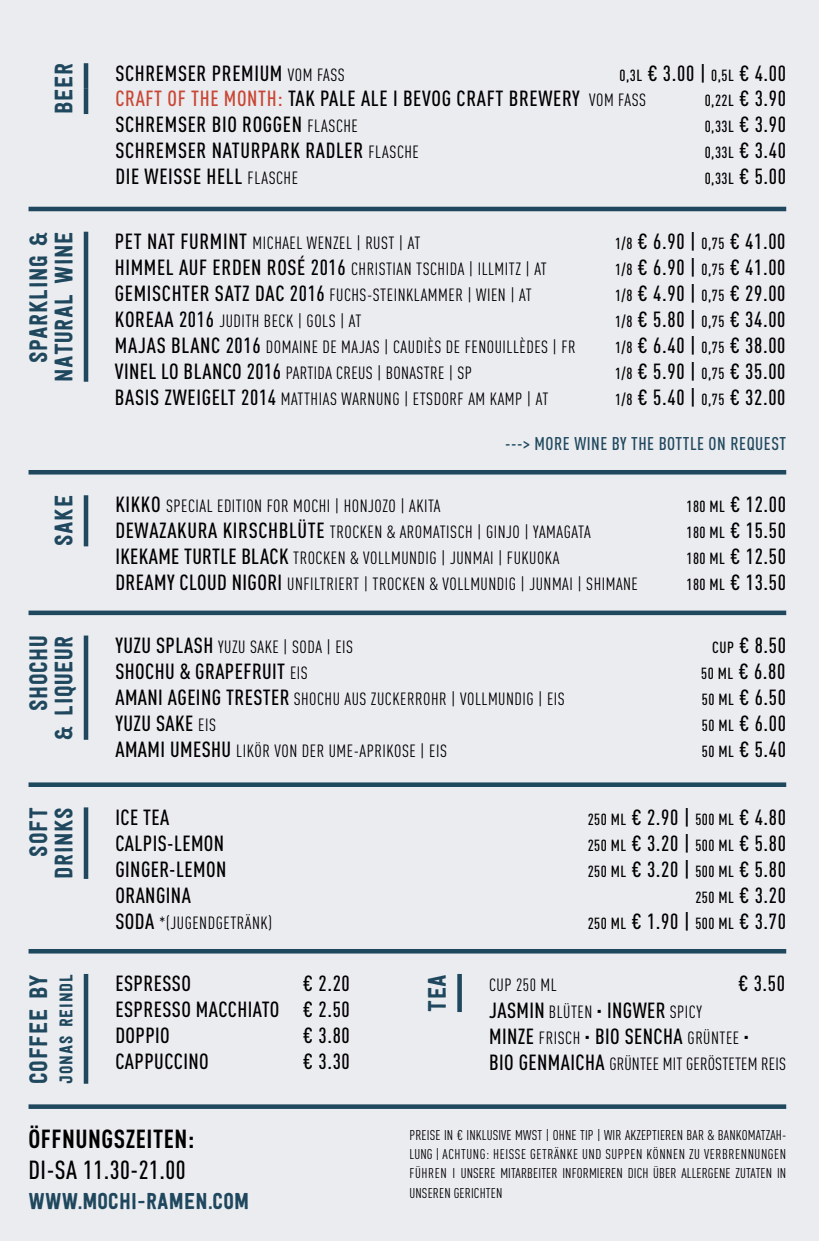
<style>
.page{position:relative;width:819px;height:1241px;background:#fff}
.page>*{position:absolute;margin:0;border:0;box-sizing:border-box;transform-origin:0 0}
.t1{font:500 25.72px "DIN Cond";letter-spacing:.02em;color:#000}
.t2{font:700 25.72px "DIN Cond";letter-spacing:.02em;color:#000}
.t3{font:25.03px/25px "Festivo Letters No 1";letter-spacing:.025em;color:#1f485e;text-align:right}
.t4{font:22.75px "Festivo Letters No 1";letter-spacing:.01em;color:#1f485e}
.t5{font:500 21.7px/25.9px "DIN Cond";letter-spacing:.03em;color:#000}
.t6{font:500 18.2px "DIN Cond";letter-spacing:.03em;color:#1f485e}
.t7{font:18.2px "Festivo Letters No 1";letter-spacing:.05em;color:#1f485e}
.t8{font:17.5px "DIN Cond";letter-spacing:.03em;color:#000}
.t9{font:17.5px "DIN Cond";letter-spacing:.01em;color:#000}
.t10{font:500 15.92px "DIN Cond";letter-spacing:.03em;color:#000}
.t11{font:14px/19.2px "DIN Cond";letter-spacing:.01em;color:#000;text-align:justify}
.s1{font-size:15.92px}
.s2{color:#c84734}
.s3{font-weight:400;font-size:17.5px}
.s4{font-size:21.7px}
.s5{font-weight:500;font-size:21.7px}
.s6{font-size:15.75px}
</style>
<div class="page">
<div style="left:0;top:0;width:819px;height:1240px;background:#ebecf0"></div>
<hr style="left:29px;top:207px;width:757px;height:4px;background:#1f485e">
<hr style="left:29px;top:470px;width:757px;height:4px;background:#1f485e">
<svg style="left:29px;top:782px;width:757px;height:4px;background:#35596d"></svg>
<svg style="left:29px;top:1104px;width:757px;height:4px;background:#32576b"></svg>
<div style="left:29px;top:610px;width:757px;height:5px;background:#1f485e"></div>
<div style="left:29px;top:948px;width:757px;height:5px;background:#1f485e"></div>
<hr style="left:84px;top:88px;width:4px;height:26px;background:#1f485e">
<hr style="left:84px;top:63px;width:4px;height:25px;background:#1f485e">
<hr style="left:84px;top:635px;width:4px;height:104px;background:#1f485e">
<hr style="left:84px;top:807px;width:4px;height:71px;background:#1f485e">
<hr style="left:84px;top:495px;width:4px;height:51px;background:#1f485e">
<hr style="left:84px;top:973px;width:4px;height:110px;background:#1f485e">
<div style="left:457px;top:973px;width:5px;height:38px;background:#1f485e"></div>
<hr style="left:84px;top:232px;width:4px;height:149px;background:#1f485e">
<p class="t3" style="left:50px;top:114px;width:52px;rotate:-90deg">BEER</p>
<p class="t5" style="left:115px;top:59px;width:672px;text-indent:504px"><span class="s1">0,3L</span> € 3.00 | <span class="s1">0,5L</span> € 4.00<br><span class="s2">CRAFT OF THE MONTH:</span> TAK PALE ALE I BEVOG CRAFT BREWERY <span class="s3">VOM FASS</span></p>
<p class="t5" style="left:115px;top:59px;width:231px">SCHREMSER PREMIUM <span class="s3">VOM FASS</span></p>
<p class="t10" style="left:704px;top:91px;width:83px">0,22L <span class="s4">€ 3.90</span></p>
<p class="t5" style="left:115px;top:111px;width:244px">SCHREMSER BIO ROGGEN <span class="s3">FLASCHE</span></p>
<p class="t10" style="left:704px;top:117px;width:83px">0,33L <span class="s4">€ 3.90</span></p>
<p class="t5" style="left:115px;top:137px;width:305px">SCHREMSER NATURPARK RADLER <span class="s3">FLASCHE</span></p>
<p class="t10" style="left:704px;top:143px;width:83px">0,33L <span class="s4">€ 3.40</span></p>
<p class="t5" style="left:115px;top:163px;width:184px">DIE WEISSE HELL <span class="s3">FLASCHE</span></p>
<p class="t10" style="left:704px;top:169px;width:83px">0,33L <span class="s4">€ 5.00</span></p>
<p class="t3" style="left:25px;top:381px;width:151px;rotate:-90deg">SPARKLING &amp;<br>NATURAL WINE</p>
<p class="t8" style="left:115px;top:233px;width:307px"><span class="s5">PET NAT FURMINT</span> MICHAEL WENZEL | RUST | AT</p>
<p class="t5" style="left:615px;top:228px;width:172px"><span class="s6">1</span><span class="s1">/8</span> € 6.90 | <span class="s1">0,75</span> € 41.00</p>
<p class="t8" style="left:115px;top:258px;width:433px"><span class="s5">HIMMEL AUF ERDEN ROSÉ 2016</span> CHRISTIAN TSCHIDA | ILLMITZ | AT</p>
<p class="t5" style="left:615px;top:254px;width:172px"><span class="s6">1</span><span class="s1">/8</span> € 6.90 | <span class="s1">0,75</span> € 41.00</p>
<p class="t8" style="left:115px;top:284px;width:418px"><span class="s5">GEMISCHTER SATZ DAC 2016</span> FUCHS-STEINKLAMMER | WIEN | AT</p>
<p class="t5" style="left:615px;top:280px;width:172px"><span class="s6">1</span><span class="s1">/8</span> € 4.90 | <span class="s1">0,75</span> € 29.00</p>
<p class="t8" style="left:115px;top:310px;width:248px"><span class="s5">KOREAA 2016</span> JUDITH BECK | GOLS | AT</p>
<p class="t5" style="left:615px;top:306px;width:172px"><span class="s6">1</span><span class="s1">/8</span> € 5.80 | <span class="s1">0,75</span> € 34.00</p>
<p class="t8" style="left:115px;top:336px;width:462px"><span class="s5">MAJAS BLANC 2016</span> DOMAINE DE MAJAS | CAUDIÈS DE FENOUILLÈDES | FR</p>
<p class="t5" style="left:615px;top:332px;width:172px"><span class="s6">1</span><span class="s1">/8</span> € 6.40 | <span class="s1">0,75</span> € 38.00</p>
<p class="t8" style="left:115px;top:362px;width:358px"><span class="s5">VINEL LO BLANCO 2016</span> PARTIDA CREUS | BONASTRE | SP</p>
<p class="t5" style="left:615px;top:357px;width:172px"><span class="s6">1</span><span class="s1">/8</span> € 5.90 | <span class="s1">0,75</span> € 35.00</p>
<p class="t8" style="left:115px;top:388px;width:435px"><span class="s5">BASIS ZWEIGELT 2014</span> MATTHIAS WARNUNG | ETSDORF AM KAMP | AT</p>
<p class="t5" style="left:615px;top:383px;width:172px"><span class="s6">1</span><span class="s1">/8</span> € 5.40 | <span class="s1">0,75</span> € 32.00</p>
<p class="t3" style="left:50px;top:546px;width:53px;rotate:-90deg">SAKE</p>
<p class="t3" style="left:25px;top:739px;width:106px;rotate:-90deg">SHOCHU<br>&amp; LIQUEUR</p>
<p class="t3" style="left:25px;top:878px;width:73px;rotate:-90deg">SOFT<br>DRINKS</p>
<p class="t3" style="left:25px;top:1083px;width:111px;rotate:-90deg">COFFEE BY</p>
<p class="t7" style="left:55px;top:1083px;width:111px;rotate:-90deg">JONAS REINDL</p>
<p class="t6" style="left:505px;top:432px;width:282px">---&gt; MORE WINE BY THE BOTTLE ON REQUEST</p>
<p class="t8" style="left:115px;top:496px;width:327px"><span class="s5">KIKKO</span> SPECIAL EDITION FOR MOCHI | HONJOZO | AKITA</p>
<p class="t5" style="left:686px;top:491px;width:101px"><span class="s1">180 ML</span> € 12.00</p>
<p class="t8" style="left:115px;top:522px;width:477px"><span class="s5">DEWAZAKURA KIRSCHBLÜTE</span> TROCKEN &amp; AROMATISCH | GINJO | YAMAGATA</p>
<p class="t5" style="left:686px;top:517px;width:101px"><span class="s1">180 ML</span> € 15.50</p>
<p class="t8" style="left:115px;top:547px;width:445px"><span class="s5">IKEKAME TURTLE BLACK</span> TROCKEN &amp; VOLLMUNDIG | JUNMAI | FUKUOKA</p>
<p class="t5" style="left:686px;top:543px;width:101px"><span class="s1">180 ML</span> € 12.50</p>
<p class="t8" style="left:115px;top:573px;width:524px"><span class="s5">DREAMY CLOUD NIGORI</span> UNFILTRIERT | TROCKEN &amp; VOLLMUNDIG | JUNMAI | SHIMANE</p>
<p class="t5" style="left:686px;top:569px;width:101px"><span class="s1">180 ML</span> € 13.50</p>
<p class="t8" style="left:115px;top:636px;width:239px"><span class="s5">YUZU SPLASH</span> YUZU SAKE | SODA | EIS</p>
<p class="t5" style="left:712px;top:631px;width:75px"><span class="s1">CUP</span> € 8.50</p>
<p class="t5" style="left:115px;top:657px;width:194px">SHOCHU &amp; GRAPEFRUIT <span class="s3">EIS</span></p>
<p class="t5" style="left:701px;top:657px;width:86px"><span class="s1">50 ML</span> € 6.80</p>
<p class="t8" style="left:115px;top:688px;width:451px"><span class="s5">AMANI AGEING TRESTER</span> SHOCHU AUS ZUCKERROHR | VOLLMUNDIG | EIS</p>
<p class="t5" style="left:702px;top:683px;width:86px"><span class="s1">50 ML</span> € 6.50</p>
<p class="t5" style="left:115px;top:709px;width:102px">YUZU SAKE <span class="s3">EIS</span></p>
<p class="t5" style="left:702px;top:709px;width:86px"><span class="s1">50 ML</span> € 6.00</p>
<p class="t8" style="left:115px;top:740px;width:333px"><span class="s5">AMAMI UMESHU</span> LIKÖR VON DER UME-APRIKOSE | EIS</p>
<p class="t5" style="left:702px;top:735px;width:86px"><span class="s1">50 ML</span> € 5.40</p>
<p class="t5" style="left:115px;top:803px;width:55px">ICE TEA</p>
<p class="t5" style="left:587px;top:803px;width:200px"><span class="s1">250 ML</span> € 2.90 | <span class="s1">500 ML</span> € 4.80</p>
<p class="t5" style="left:115px;top:829px;width:110px">CALPIS-LEMON</p>
<p class="t5" style="left:587px;top:829px;width:200px"><span class="s1">250 ML</span> € 3.20 | <span class="s1">500 ML</span> € 5.80</p>
<p class="t5" style="left:115px;top:855px;width:112px">GINGER-LEMON</p>
<p class="t5" style="left:587px;top:855px;width:200px"><span class="s1">250 ML</span> € 3.20 | <span class="s1">500 ML</span> € 5.80</p>
<p class="t5" style="left:115px;top:881px;width:77px">ORANGINA</p>
<p class="t10" style="left:695px;top:887px;width:92px">250 ML <span class="s4">€ 3.20</span></p>
<p class="t8" style="left:115px;top:912px;width:158px"><span class="s5">SODA</span> *(JUGENDGETRÄNK)</p>
<p class="t5" style="left:587px;top:907px;width:200px"><span class="s1">250 ML</span> € 1.90 | <span class="s1">500 ML</span> € 3.70</p>
<p class="t5" style="left:115px;top:970px;width:77px">ESPRESSO</p>
<p class="t5" style="left:115px;top:970px;width:236px;text-align:justify;text-indent:187px">€ 2.20<br>ESPRESSO MACCHIATO € 2.50<br>DOPPIO</p>
<p class="t5" style="left:303px;top:1021px;width:48px">€ 3.80</p>
<p class="t5" style="left:115px;top:1047px;width:95px">CAPPUCCINO</p>
<p class="t5" style="left:303px;top:1047px;width:48px">€ 3.30</p>
<p class="t3" style="left:424px;top:1011px;width:40px;rotate:-90deg">TEA</p>
<p class="t8" style="left:489px;top:974px;width:69px">CUP 250 ML</p>
<p class="t5" style="left:738px;top:970px;width:48px">€ 3.50</p>
<p class="t5" style="left:489px;top:996px;width:261px">JASMIN <span class="s3">BLÜTEN</span> · INGWER <span class="s3">SPICY<br></span>MINZE <span class="s3">FRISCH</span> · BIO SENCHA <span class="s3">GRÜNTEE</span> ·</p>
<p class="t9" style="left:489px;top:1052px;width:298px"><span class="s5">BIO GENMAICHA</span> GRÜNTEE MIT GERÖSTETEM REIS</p>
<p class="t2" style="left:29px;top:1123px;width:167px">ÖFFNUNGSZEITEN:</p>
<p class="t1" style="left:29px;top:1154px;width:159px">DI-SA 11.30-21.00</p>
<p class="t4" style="left:29px;top:1186px;width:222px">WWW.MOCHI-RAMEN.COM</p>
<p class="t11" style="left:409px;top:1124px;width:378px">PREISE IN € INKLUSIVE MWST | OHNE TIP | WIR AKZEPTIEREN BAR &amp; BANKOMATZAH-LUNG | ACHTUNG: HEISSE GETRÄNKE UND SUPPEN KÖNNEN ZU VERBRENNUNGEN FÜHREN I UNSERE MITARBEITER INFORMIEREN DICH ÜBER ALLERGENE ZUTATEN IN UNSEREN GERICHTEN</p>
</div>
